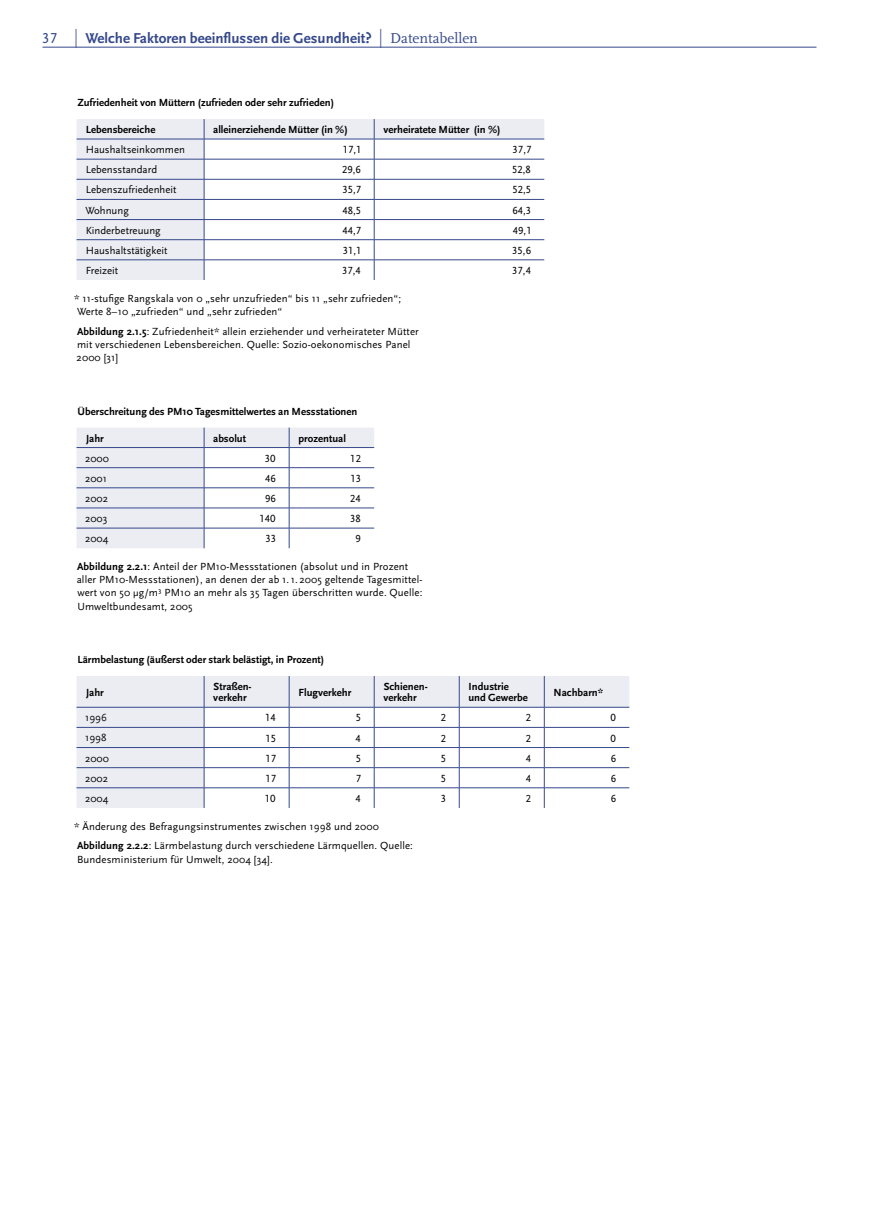
<style>
.page{position:relative;width:893px;height:1212px;background:#fff}
.page>*{position:absolute;margin:0;border:0;box-sizing:border-box;transform-origin:0 0}
.t1{font:700 15px "Scala Sans";color:#35488b}
.t2{font:10.8px/13.2px "Scala Sans";letter-spacing:.01em;color:#000}
.t3{font:700 10.8px/11.2px "Scala Sans";color:#000}
.t4{font:10.8px "Scala Sans Caps";color:#000}
.s1{font-family:"Scala Sans Caps";font-weight:400}
.s2{font-family:"Scala";font-weight:400;font-size:18.9px}
.s3{font-family:"Scala";font-weight:400}
.s4{font-weight:700}
.s5{font-family:"The Sans";font-size:9px}
</style>
<div class="page">
<hr style="left:43px;top:47px;width:773px;height:1px;background:#35488b">
<svg style="left:77px;top:119px;width:467px;height:161px"></svg>
<svg style="left:77px;top:428px;width:297px;height:120px"></svg>
<svg style="left:77px;top:676px;width:552px;height:132px"></svg>
<h1 class="t1" style="left:42px;top:30px;width:437px"><span class="s1">37</span> <span class="s2">|</span> Welche Faktoren beeinflussen die Gesundheit? <span class="s2">|</span> <span class="s3">Datentabellen</span></h1>
<p class="t3" style="left:77px;top:97px;width:258px">Zufriedenheit von Müttern (zufrieden oder sehr zufrieden)</p>
<p class="t3" style="left:86px;top:124px;width:71px">Lebensbereiche</p>
<p class="t3" style="left:213px;top:124px;width:136px">alleinerziehende Mütter (in %)</p>
<p class="t3" style="left:383px;top:124px;width:119px">verheiratete Mütter (in %)</p>
<p class="t2" style="left:86px;top:143px;width:101px">Haushaltseinkommen</p>
<p class="t4" style="left:343px;top:144px;width:20px">17,1</p>
<p class="t4" style="left:513px;top:144px;width:20px">37,7</p>
<p class="t2" style="left:86px;top:163px;width:73px">Lebensstandard</p>
<p class="t4" style="left:342px;top:164px;width:20px">29,6</p>
<p class="t4" style="left:512px;top:164px;width:20px">52,8</p>
<p class="t2" style="left:86px;top:183px;width:92px">Lebenszufriedenheit</p>
<p class="t4" style="left:342px;top:184px;width:20px">35,7</p>
<p class="t4" style="left:512px;top:184px;width:20px">52,5</p>
<p class="t2" style="left:86px;top:204px;width:45px">Wohnung</p>
<p class="t4" style="left:342px;top:204px;width:20px">48,5</p>
<p class="t4" style="left:512px;top:204px;width:20px">64,3</p>
<p class="t2" style="left:86px;top:224px;width:77px">Kinderbetreuung</p>
<p class="t4" style="left:342px;top:224px;width:20px">44,7</p>
<p class="t4" style="left:513px;top:224px;width:20px">49,1</p>
<p class="t2" style="left:86px;top:244px;width:83px">Haushaltstätigkeit</p>
<p class="t4" style="left:343px;top:244px;width:20px">31,1</p>
<p class="t4" style="left:512px;top:244px;width:20px">35,6</p>
<p class="t2" style="left:86px;top:264px;width:34px">Freizeit</p>
<p class="t4" style="left:342px;top:265px;width:20px">37,4</p>
<p class="t4" style="left:512px;top:265px;width:20px">37,4</p>
<p class="t2" style="left:74px;top:292px;width:328px">* 11-stufige Rangskala von 0 „sehr unzufrieden“ bis 11 „sehr zufrieden“;<br>Werte 8–10 „zufrieden“ und „sehr zufrieden“</p>
<p class="t2" style="left:77px;top:325px;width:344px"><span class="s4">Abbildung 2.1.5</span>: Zufriedenheit* allein erziehender und verheirateter Mütter mit verschiedenen Lebensbereichen. Quelle: Sozio-oekonomisches Panel<br>2000 [31]</p>
<p class="t3" style="left:78px;top:406px;width:281px">Überschreitung des PM10 Tagesmittelwertes an Messstationen</p>
<p class="t3" style="left:86px;top:433px;width:19px">Jahr</p>
<p class="t3" style="left:213px;top:433px;width:34px">absolut</p>
<p class="t3" style="left:298px;top:433px;width:49px">prozentual</p>
<p class="t2" style="left:85px;top:452px;width:25px">2000</p>
<p class="t4" style="left:265px;top:452px;width:12px">30</p>
<p class="t4" style="left:350px;top:452px;width:12px">12</p>
<p class="t2" style="left:85px;top:472px;width:23px">2001</p>
<p class="t4" style="left:265px;top:472px;width:12px">46</p>
<p class="t4" style="left:350px;top:472px;width:12px">13</p>
<p class="t2" style="left:85px;top:492px;width:24px">2002</p>
<p class="t4" style="left:265px;top:493px;width:12px">96</p>
<p class="t4" style="left:350px;top:493px;width:12px">24</p>
<p class="t2" style="left:85px;top:512px;width:24px">2003</p>
<p class="t4" style="left:259px;top:513px;width:18px">140</p>
<p class="t4" style="left:350px;top:513px;width:12px">38</p>
<p class="t2" style="left:85px;top:532px;width:25px">2004</p>
<p class="t4" style="left:265px;top:533px;width:12px">33</p>
<p class="t4" style="left:355px;top:533px;width:7px">9</p>
<p class="t2" style="left:77px;top:560px;width:347px"><span class="s4">Abbildung 2.2.1</span>: Anteil der PM10-Messstationen (absolut und in Prozent aller PM10-Messstationen), an denen der ab 1. 1. 2005 geltende Tagesmittel&shy;wert von 50 <span class="s5">µ</span>g/m<sup>3</sup> PM10 an mehr als 35 Tagen überschritten wurde. Quelle:<br>Umweltbundesamt, 2005</p>
<p class="t3" style="left:77px;top:654px;width:248px">Lärmbelastung (äußerst oder stark belästigt, in Prozent)</p>
<p class="t3" style="left:86px;top:687px;width:19px">Jahr</p>
<p class="t3" style="left:213px;top:681px;width:40px">Straßen&shy;verkehr</p>
<p class="t3" style="left:298px;top:687px;width:54px">Flugverkehr</p>
<p class="t3" style="left:383px;top:681px;width:46px">Schienen&shy;verkehr</p>
<p class="t3" style="left:468px;top:681px;width:61px">Industrie und Gewerbe</p>
<p class="t3" style="left:554px;top:687px;width:51px">Nachbarn*</p>
<p class="t2" style="left:85px;top:711px;width:23px">1996</p>
<p class="t4" style="left:265px;top:712px;width:12px">14</p>
<p class="t4" style="left:356px;top:712px;width:7px">5</p>
<p class="t4" style="left:441px;top:712px;width:7px">2</p>
<p class="t4" style="left:526px;top:712px;width:7px">2</p>
<p class="t4" style="left:610px;top:712px;width:7px">0</p>
<p class="t2" style="left:85px;top:731px;width:23px">1998</p>
<p class="t4" style="left:265px;top:732px;width:12px">15</p>
<p class="t4" style="left:356px;top:732px;width:7px">4</p>
<p class="t4" style="left:441px;top:732px;width:7px">2</p>
<p class="t4" style="left:526px;top:732px;width:7px">2</p>
<p class="t4" style="left:610px;top:732px;width:7px">0</p>
<p class="t2" style="left:85px;top:752px;width:25px">2000</p>
<p class="t4" style="left:266px;top:752px;width:12px">17</p>
<p class="t4" style="left:356px;top:752px;width:7px">5</p>
<p class="t4" style="left:441px;top:752px;width:7px">5</p>
<p class="t4" style="left:526px;top:752px;width:7px">4</p>
<p class="t4" style="left:611px;top:752px;width:7px">6</p>
<p class="t2" style="left:85px;top:772px;width:24px">2002</p>
<p class="t4" style="left:266px;top:772px;width:12px">17</p>
<p class="t4" style="left:356px;top:772px;width:7px">7</p>
<p class="t4" style="left:441px;top:772px;width:7px">5</p>
<p class="t4" style="left:526px;top:772px;width:7px">4</p>
<p class="t4" style="left:611px;top:772px;width:7px">6</p>
<p class="t2" style="left:85px;top:792px;width:25px">2004</p>
<p class="t4" style="left:265px;top:792px;width:12px">10</p>
<p class="t4" style="left:356px;top:792px;width:7px">4</p>
<p class="t4" style="left:441px;top:792px;width:7px">3</p>
<p class="t4" style="left:526px;top:792px;width:7px">2</p>
<p class="t4" style="left:611px;top:792px;width:7px">6</p>
<p class="t2" style="left:74px;top:816px;width:340px;line-height:19.8px">* Änderung des Befragungsinstrumentes zwischen 1998 und 2000<br><span class="s4">Abbildung 2.2.2</span>: Lärmbelastung durch verschiedene Lärmquellen. Quelle:</p>
<p class="t2" style="left:77px;top:853px;width:197px">Bundesministerium für Umwelt, 2004 [34].</p>
</div>
